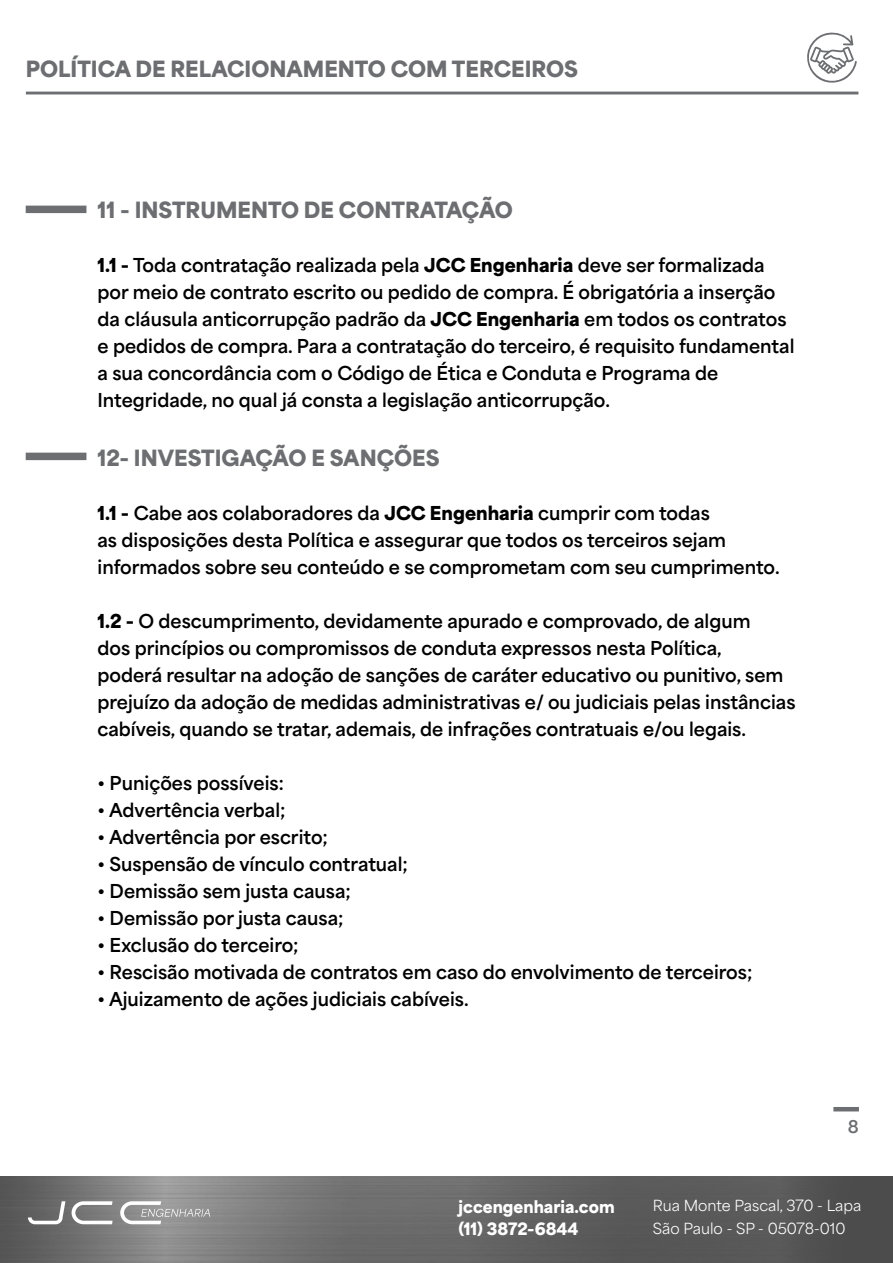
<style>
.page{position:relative;width:893px;height:1263px;background:#fff}
.page>*{position:absolute;margin:0;border:0;box-sizing:border-box;transform-origin:0 0}
.t1{font:900 21px "Area Normal";color:#6d6e71}
.t2{font:700 18px/27px "Area Normal";color:#000}
.t3{font:700 16.5px "Area Normal";color:#6d6e71}
.t4{font:900 16.05px/22.4px "Area Normal";color:#fff}
.t5{font:14.4px/22.4px "Area Normal";color:#fff}
.s1{font-weight:900}
</style>
<div class="page">
<hr style="left:26px;top:92px;width:832px;height:2px;background:#6d6e71">
<img style="left:0;top:1176px;width:893px;height:86px">
<svg style="left:28px;top:1201px;width:37px;height:23px"></svg>
<svg style="left:72px;top:1201px;width:41px;height:23px"></svg>
<svg style="left:120px;top:1201px;width:90px;height:23px;background:#aaa"></svg>
<hr style="left:833px;top:1107px;width:26px;height:4px;background:#6d6e71">
<svg style="left:807px;top:32px;width:50px;height:51px"></svg>
<div style="left:26px;top:206px;width:60px;height:7px;background:#6d6e71"></div>
<div style="left:26px;top:453px;width:60px;height:7px;background:#6d6e71"></div>
<p class="t1" style="left:26px;top:50px;width:554px">POLÍTICA DE RELACIONAMENTO COM TERCEIROS</p>
<p class="t1" style="left:98px;top:191px;width:417px">11 - INSTRUMENTO DE CONTRATAÇÃO</p>
<p class="t2" style="left:97px;top:250px;width:698px"><span class="s1">1.1 -</span> Toda contratação realizada pela <span class="s1">JCC Engenharia</span> deve ser formalizada por meio de contrato escrito ou pedido de compra. É obrigatória a inserção da cláusula anticorrupção padrão da <span class="s1">JCC Engenharia</span> em todos os contratos e pedidos de compra. Para a contratação do terceiro, é requisito fundamental a sua concordância com o Código de Ética e Conduta e Programa de Integridade, no qual já consta a legislação anticorrupção.</p>
<p class="t1" style="left:98px;top:438px;width:344px">12- INVESTIGAÇÃO E SANÇÕES</p>
<p class="t2" style="left:98px;top:497px;width:684px"><span class="s1">1.1 -</span> Cabe aos colaboradores da <span class="s1">JCC Engenharia</span> cumprir com todas<br>as disposições desta Política e assegurar que todos os terceiros sejam informados sobre seu conteúdo e se comprometam com seu cumprimento.</p>
<p class="t2" style="left:98px;top:605px;width:699px"><span class="s1">1.2 -</span> O descumprimento, devidamente apurado e comprovado, de algum<br>dos princípios ou compromissos de conduta expressos nesta Política,<br>poderá resultar na adoção de sanções de caráter educativo ou punitivo, sem prejuízo da adoção de medidas administrativas e/ ou judiciais pelas instâncias cabíveis, quando se tratar, ademais, de infrações contratuais e/ou legais.</p>
<p class="t2" style="left:98px;top:767px;width:188px">• Punições possíveis:</p>
<p class="t2" style="left:98px;top:794px;width:190px">• Advertência verbal;</p>
<p class="t2" style="left:98px;top:821px;width:232px">• Advertência por escrito;</p>
<p class="t2" style="left:98px;top:848px;width:312px">• Suspensão de vínculo contratual;</p>
<p class="t2" style="left:98px;top:875px;width:255px">• Demissão sem justa causa;</p>
<p class="t2" style="left:98px;top:902px;width:248px">• Demissão por justa causa;</p>
<p class="t2" style="left:98px;top:929px;width:203px">• Exclusão do terceiro;</p>
<p class="t2" style="left:98px;top:956px;width:656px">• Rescisão motivada de contratos em caso do envolvimento de terceiros;</p>
<p class="t2" style="left:98px;top:983px;width:373px">• Ajuizamento de ações judiciais cabíveis.</p>
<p class="t3" style="left:848px;top:1111px;width:12px">8</p>
<p class="t4" style="left:459px;top:1194px;width:158px">jccengenharia.com (11) 3872-6844</p>
<p class="t5" style="left:653px;top:1193px;width:210px">Rua Monte Pascal, 370 - Lapa<br>São Paulo - SP - 05078-010</p>
</div>
